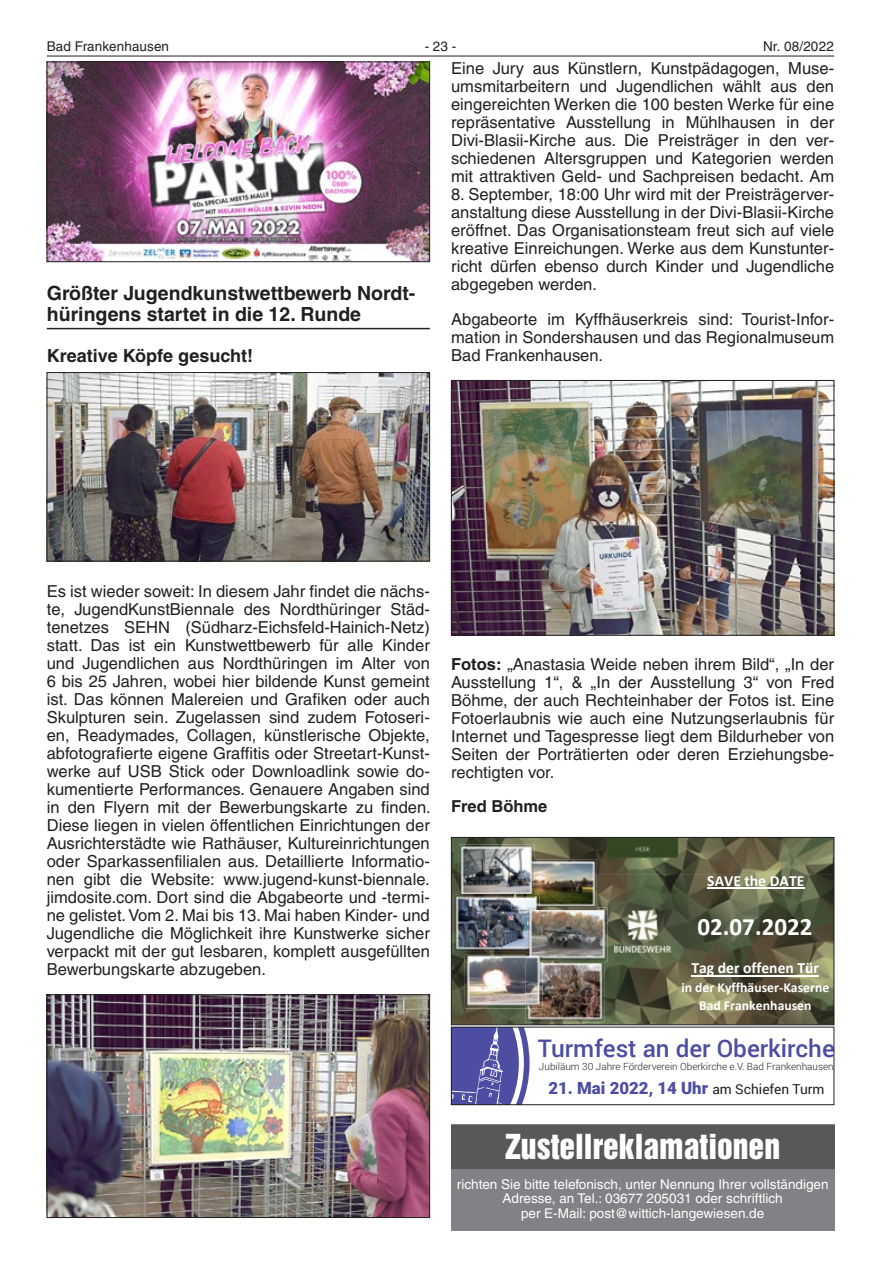
<style>
.page{position:relative;width:881px;height:1263px;background:#fff}
.page>*{position:absolute;margin:0;border:0;box-sizing:border-box;transform-origin:0 0}
.Zustell_ueber{font:31.5px "Helvetica Inserat LT";color:#fff}
.t1{font:700 25.05px "Calibri";color:#fff}
.t2{font:500 24.3px "Bgtvty Roboto";color:#4d4ea1}
.Überschrift{font:700 19.5px/21.3px "Helvetica LT";color:#231f20}
.Zwischenüberschrift{font:700 18px "Helvetica LT";color:#231f20}
.t3{font:900 16.8px "Mbjbfs Roboto";color:#4d4ea1}
.t4{font:16.5px/18px "Helvetica LT";color:#231f20;text-align:justify}
.t5{font:700 16.5px "Helvetica LT";color:#231f20}
.t6{font:700 15.6px "Calibri";color:#fff}
.t7{font:700 13.65px/18.1px "Calibri";color:#fff;text-align:center}
.Zustell_norm{font:13.5px/14.7px "Helvetica LT";color:#fff;text-align:center}
.t8{font:13.5px "Helvetica LT";letter-spacing:.005em;color:#231f20}
.t9{font:300 9.9px "Yytdnx Roboto";color:#231f20}
.s1{font-weight:700}
.s2{font-family:"Bvclkc Roboto";font-weight:400;font-size:13.65px;color:#231f20}
</style>
<div class="page">
<hr style="left:47px;top:56px;width:786px;height:1px;background:#231f20">
<img style="left:453px;top:382px;width:378px;height:251px">
<div style="left:451px;top:380px;width:382px;height:255px;border:1px solid #231f20"></div>
<img style="left:453px;top:839px;width:378px;height:35px">
<img style="left:453px;top:874px;width:40px;height:149px">
<img style="left:596px;top:874px;width:235px;height:149px">
<img style="left:493px;top:952px;width:34px;height:71px">
<img style="left:525px;top:962px;width:79px;height:61px">
<hr style="left:707px;top:888px;width:97px;height:1px;background:#fff">
<img style="left:534px;top:860px;width:62px;height:47px">
<img style="left:453px;top:895px;width:74px;height:57px">
<img style="left:511px;top:895px;width:28px;height:14px">
<img style="left:527px;top:907px;width:80px;height:55px">
<img style="left:542px;top:961px;width:62px;height:1px">
<img style="left:539px;top:907px;width:57px;height:2px">
<img style="left:527px;top:909px;width:12px;height:43px">
<svg style="left:527px;top:907px;width:12px;height:2px"></svg>
<img style="left:464px;top:954px;width:63px;height:54px">
<img style="left:525px;top:961px;width:17px;height:47px">
<img style="left:527px;top:954px;width:15px;height:7px">
<svg style="left:527px;top:961px;width:15px;height:1px"></svg>
<img style="left:459px;top:844px;width:75px;height:53px">
<img style="left:511px;top:860px;width:23px;height:35px">
<hr style="left:691px;top:975px;width:128px;height:1px;background:#fff">
<div style="left:451px;top:837px;width:382px;height:188px;border:1px solid #231f20"></div>
<svg style="left:453px;top:1029px;width:76px;height:74px;background:#6768af"></svg>
<div style="left:451px;top:1027px;width:382px;height:78px;border:1px solid #231f20"></div>
<div style="left:451px;top:1124px;width:382px;height:107px;background:#808285"></div>
<div style="left:451px;top:1125px;width:382px;height:43px;background:#57585a"></div>
<hr style="left:47px;top:328px;width:382px;height:1px;background:#231f20">
<img style="left:49px;top:64px;width:378px;height:196px">
<div style="left:47px;top:62px;width:382px;height:200px;border:1px solid #231f20"></div>
<img style="left:49px;top:374px;width:378px;height:185px">
<div style="left:47px;top:372px;width:382px;height:189px;border:1px solid #231f20"></div>
<img style="left:49px;top:996px;width:378px;height:220px">
<div style="left:47px;top:994px;width:382px;height:224px;border:1px solid #231f20"></div>
<p class="t8" style="left:47px;top:38px;width:124px">Bad Frankenhausen</p>
<p class="t8" style="left:424px;top:38px;width:33px">- 23 -</p>
<p class="t8" style="left:762px;top:38px;width:72px">Nr. 08/2022</p>
<p class="t4" style="left:451px;top:60px;width:384px">Eine Jury aus Künstlern, Kunstpädagogen, Muse&shy;umsmitarbeitern und Jugendlichen wählt aus den eingereichten Werken die 100 besten Werke für eine repräsentative Ausstellung in Mühlhausen in der Divi-Blasii-Kirche aus. Die Preisträger in den ver&shy;schiedenen Altersgruppen und Kategorien werden mit attraktiven Geld- und Sachpreisen bedacht. Am</p>
<p class="t4" style="left:451px;top:186px;width:384px">8. September, 18:00 Uhr wird mit der Preisträgerver&shy;anstaltung diese Ausstellung in der Divi-Blasii-Kirche eröffnet. Das Organisationsteam freut sich auf viele kreative Einreichungen. Werke aus dem Kunstunter&shy;richt dürfen ebenso durch Kinder und Jugendliche abgegeben werden.</p>
<p class="t4" style="left:451px;top:310px;width:384px">Abgabeorte im Kyffhäuserkreis sind: Tourist-Infor&shy;mation in Sondershausen und das Regionalmuseum Bad Frankenhausen.</p>
<p class="Überschrift" style="left:47px;top:282px;width:370px">Größter Jugendkunstwettbewerb Nordt&shy;hüringens startet in die 12. Runde</p>
<p class="Zwischenüberschrift" style="left:47px;top:345px;width:208px">Kreative Köpfe gesucht!</p>
<p class="t4" style="left:47px;top:582px;width:385px">Es ist wieder soweit: In diesem Jahr findet die nächs&shy;te, JugendKunstBiennale des Nordthüringer Städ&shy;tenetzes SEHN (Südharz-Eichsfeld-Hainich-Netz) statt. Das ist ein Kunstwettbewerb für alle Kinder und Jugendlichen aus Nordthüringen im Alter von 6 bis 25 Jahren, wobei hier bildende Kunst gemeint ist. Das können Malereien und Grafiken oder auch Skulpturen sein. Zugelassen sind zudem Fotoseri&shy;en, Readymades, Collagen, künstlerische Objekte, abfotografierte eigene Graffitis oder Streetart-Kunst&shy;werke auf USB Stick oder Downloadlink sowie do&shy;kumentierte Performances. Genauere Angaben sind in den Flyern mit der Bewerbungskarte zu finden.<br>Diese liegen in vielen öffentlichen Einrichtungen der Ausrichterstädte wie Rathäuser, Kultureinrichtungen oder Sparkassenfilialen aus. Detaillierte Informatio&shy;nen gibt die Website: www.jugend-kunst-biennale. jimdosite.com. Dort sind die Abgabeorte und -termi&shy;ne gelistet. Vom 2. Mai bis 13. Mai haben Kinder- und Jugendliche die Möglichkeit ihre Kunstwerke sicher verpackt mit der gut lesbaren, komplett ausgefüllten Bewerbungskarte abzugeben.</p>
<p class="t4" style="left:451px;top:655px;width:384px"><span class="s1">Fotos:</span> „Anastasia Weide neben ihrem Bild“, „In der Ausstellung 1“, &amp; „In der Ausstellung 3“ von Fred Böhme, der auch Rechteinhaber der Fotos ist. Eine Fotoerlaubnis wie auch eine Nutzungserlaubnis für Internet und Tagespresse liegt dem Bildurheber von Seiten der Porträtierten oder deren Erziehungsbe&shy;rechtigten vor.</p>
<p class="t5" style="left:451px;top:796px;width:98px">Fred Böhme</p>
<p class="t6" style="left:707px;top:870px;width:99px">SAVE the DATE</p>
<p class="t1" style="left:697px;top:909px;width:116px">02.07.2022</p>
<p class="t6" style="left:691px;top:957px;width:129px">Tag der offenen Tür</p>
<p class="t7" style="left:681px;top:978px;width:149px">in der Kyffhäuser-Kaserne<br>Bad Frankenhausen</p>
<p class="t2" style="left:537px;top:1031px;width:298px">Turmfest an der Oberkirche</p>
<p class="t9" style="left:538px;top:1060px;width:296px">Jubiläum 30 Jahre Förderverein Oberkirche e.V. Bad Frankenhausen</p>
<p class="t3" style="left:548px;top:1076px;width:277px">21. Mai 2022, 14 Uhr <span class="s2">am Schiefen Turm</span></p>
<p class="Zustell_ueber" style="left:505px;top:1128px;width:276px">Zustellreklamationen</p>
<p class="Zustell_norm" style="left:456px;top:1176px;width:373px">richten Sie bitte telefonisch, unter Nennung Ihrer vollständigen<br>Adresse, an Tel.: 03677 205031 oder schriftlich<br>per E-Mail: post@wittich-langewiesen.de</p>
</div>
